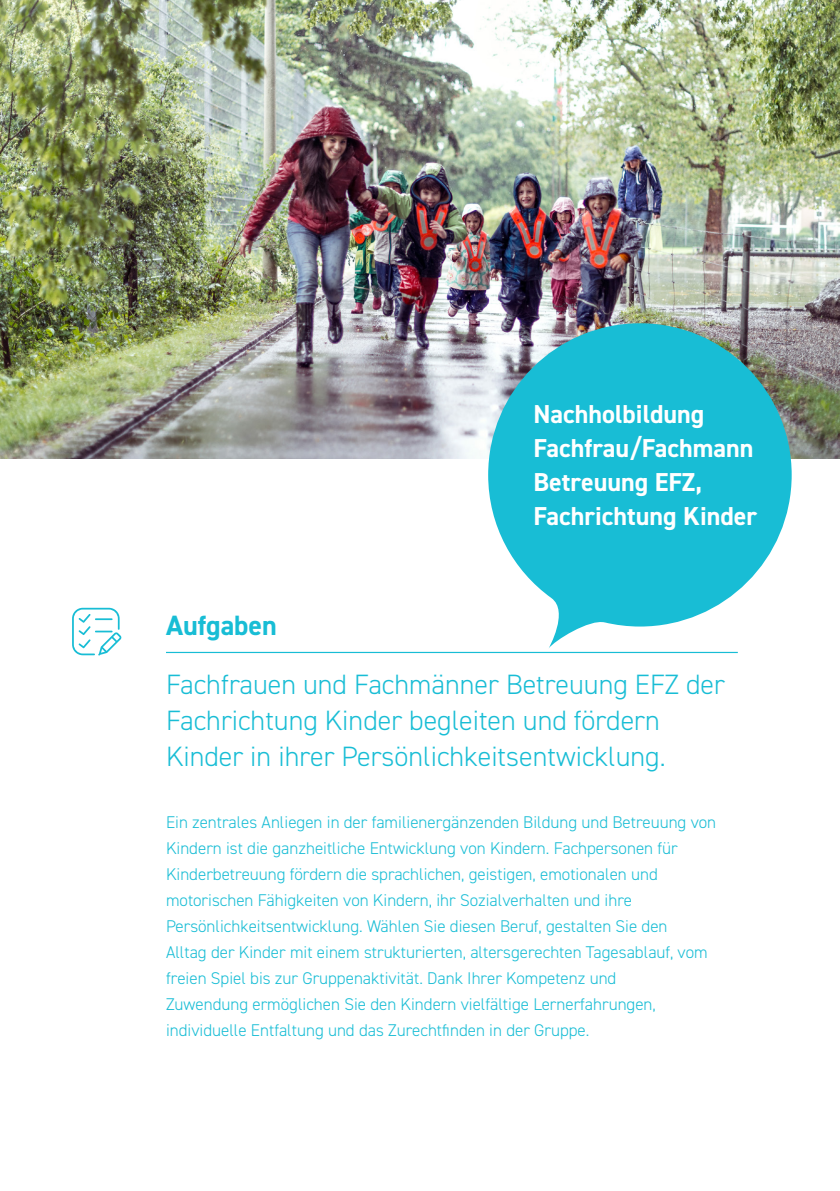
<style>
.page{position:relative;width:840px;height:1191px;background:#fff}
.page>*{position:absolute;margin:0;border:0;box-sizing:border-box;transform-origin:0 0}
.t1{font:300 28px/36px "DIN2014";color:#18bdd5}
.t2{font:700 28px "DIN2014";color:#18bdd5}
.t3{font:700 26px "DIN2014";color:#fff}
.t4{font:300 17px/26px "DIN2014";color:#18bdd5}
</style>
<div class="page">
<svg style="left:72px;top:608px;width:49px;height:47px"></svg>
<img style="left:0;top:0;width:839px;height:458px">
<svg style="left:488px;top:323px;width:303px;height:325px;fill:#18bdd5"></svg>
<hr style="left:166px;top:652px;width:571px;height:1px;background:#18bdd5">
<p class="t3" style="left:533px;top:397px;width:172px">Nachholbildung</p>
<p class="t3" style="left:533px;top:431px;width:221px">Fachfrau/Fachmann</p>
<p class="t3" style="left:533px;top:465px;width:170px">Betreuung EFZ,</p>
<p class="t3" style="left:533px;top:499px;width:225px">Fachrichtung Kinder</p>
<p class="t2" style="left:166px;top:606px;width:112px">Aufgaben</p>
<p class="t1" style="left:166px;top:666px;width:560px">Fachfrauen und Fachmänner Betreuung EFZ der<br>Fachrichtung Kinder begleiten und fördern<br>Kinder in ihrer Persönlichkeitsentwicklung.</p>
<p class="t4" style="left:166px;top:808px;width:551px">Ein zentrales Anliegen in der familienergänzenden Bildung und Betreuung von Kindern ist die ganzheitliche Entwicklung von Kindern. Fachpersonen für Kinderbetreuung fördern die sprachlichen, geistigen, emotionalen und motorischen Fähigkeiten von Kindern, ihr Sozialverhalten und ihre Persönlichkeitsentwicklung. Wählen Sie diesen Beruf, gestalten Sie den<br>Alltag der Kinder mit einem strukturierten, altersgerechten Tagesablauf, vom freien Spiel bis zur Gruppenaktivität. Dank Ihrer Kompetenz und<br>Zuwendung ermöglichen Sie den Kindern vielfältige Lernerfahrungen, individuelle Entfaltung und das Zurechtfinden in der Gruppe.</p>
</div>
